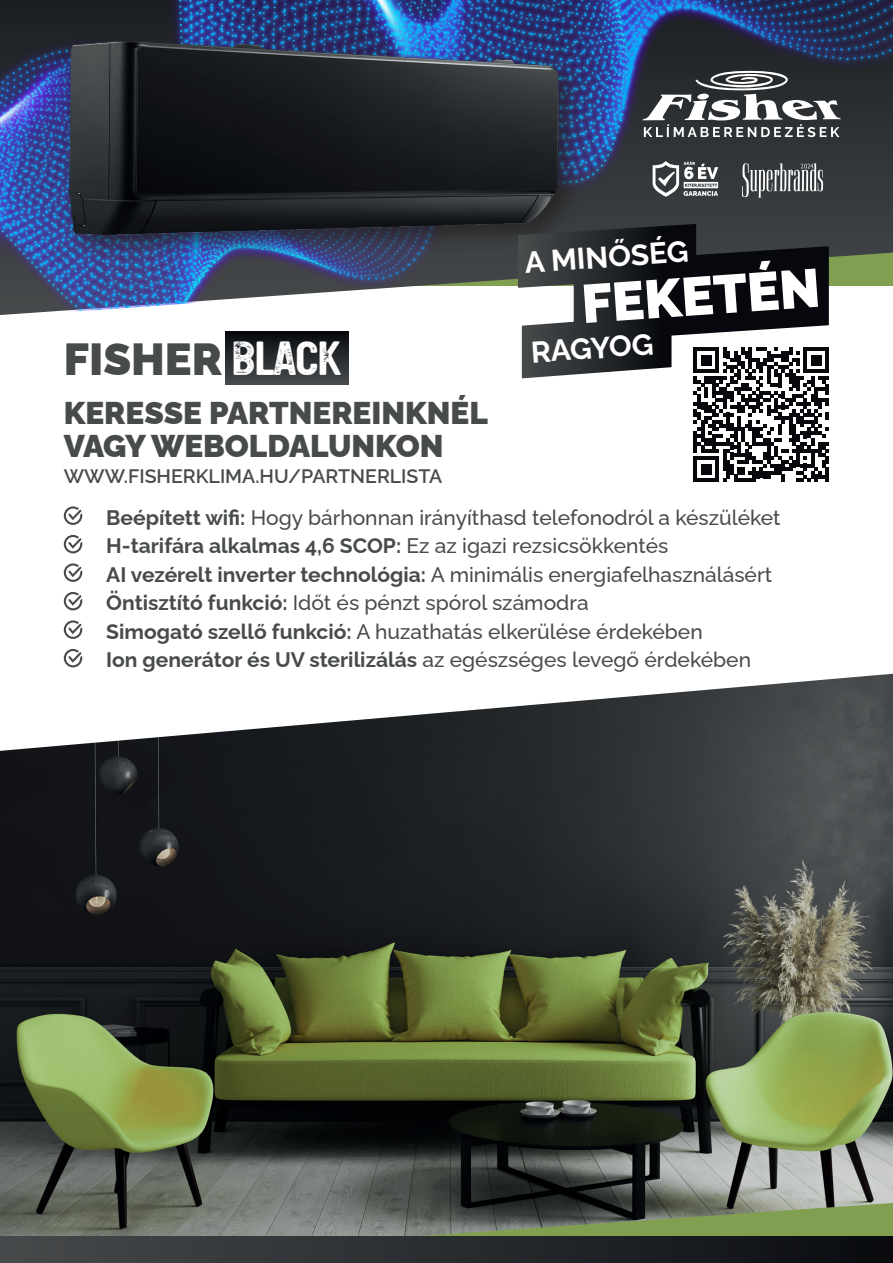
<style>
.page{position:relative;width:893px;height:1263px;background:#fff}
.page>*{position:absolute;margin:0;border:0;box-sizing:border-box;transform-origin:0 0}
.t1{font:900 54px "Raleway";color:#fff}
.t2{font:900 45px "Raleway";color:#484b4c}
.t3{font:900 31.5px "Raleway";color:#484b4c}
.t4{font:700 30px "Raleway";color:#fff}
.t5{font:500 21px/28.5px "Raleway";color:#484b4c}
.t6{font:600 19.5px "Raleway";color:#484b4c}
.s1{font-family:"Artonthewall";font-weight:400;font-size:48px;color:#fff}
.s2{font-weight:700}
</style>
<div class="page">
<img style="left:0;top:674px;width:893px;height:562px">
<svg style="left:409px;top:1203px;width:484px;height:33px;background:#6a7c52"></svg>
<div style="left:0;top:1236px;width:893px;height:27px;background:linear-gradient(to right,#474b4c,#090d11)"></div>
<img style="left:0;top:0;width:893px;height:315px">
<img style="left:16px;top:14px;width:587px;height:255px">
<svg style="left:642px;top:70px;width:199px;height:67px"></svg>
<svg style="left:653px;top:161px;width:65px;height:36px"></svg>
<svg style="left:742px;top:163px;width:81px;height:35px;background:#6f7173"></svg>
<svg style="left:693px;top:378px;width:136px;height:104px"></svg>
<hr style="left:825px;top:467px;width:4px;height:15px;background:#07080c">
<div style="left:225px;top:332px;width:124px;height:52px;background:linear-gradient(to bottom,#080b10,#46494b)"></div>
<svg style="left:64px;top:506px;width:18px;height:19px"></svg>
<svg style="left:64px;top:535px;width:18px;height:18px"></svg>
<svg style="left:64px;top:563px;width:18px;height:19px"></svg>
<svg style="left:64px;top:592px;width:18px;height:18px"></svg>
<svg style="left:64px;top:620px;width:18px;height:19px"></svg>
<svg style="left:64px;top:649px;width:18px;height:18px"></svg>
<svg style="left:518px;top:224px;width:311px;height:154px"></svg>
<p class="t4" style="left:523px;top:239px;width:166px;rotate:-4deg">A MINŐSÉG</p>
<p class="t1" style="left:579px;top:261px;width:240px;rotate:-4deg">FEKETÉN</p>
<p class="t4" style="left:529px;top:328px;width:124px;rotate:-4deg">RAGYOG</p>
<p class="t2" style="left:64px;top:323px;width:278px">FISHER <span class="s1">BLACK</span></p>
<p class="t3" style="left:64px;top:388px;width:426px">KERESSE PARTNEREINKNÉL</p>
<p class="t3" style="left:64px;top:421px;width:381px">VAGY WEBOLDALUNKON</p>
<p class="t6" style="left:64px;top:460px;width:380px">WWW.FISHERKLIMA.HU/PARTNERLISTA</p>
<p class="t5" style="left:106px;top:501px;width:676px"><span class="s2">Beépített wifi:</span> Hogy bárhonnan irányíthasd telefonodról a készüléket <span class="s2">H-tarifára alkalmas 4,6 SCOP:</span> Ez az igazi rezsicsökkentés<br><span class="s2">AI vezérelt inverter technológia:</span> A minimális energiafelhasználásért <span class="s2">Öntisztító funkció:</span> Időt és pénzt spórol számodra</p>
<p class="t5" style="left:106px;top:615px;width:646px"><span class="s2">Simogató szellő funkció:</span> A huzathatás elkerülése érdekében<br><span class="s2">Ion generátor és UV sterilizálás</span> az egészséges levegő érdekében</p>
</div>
